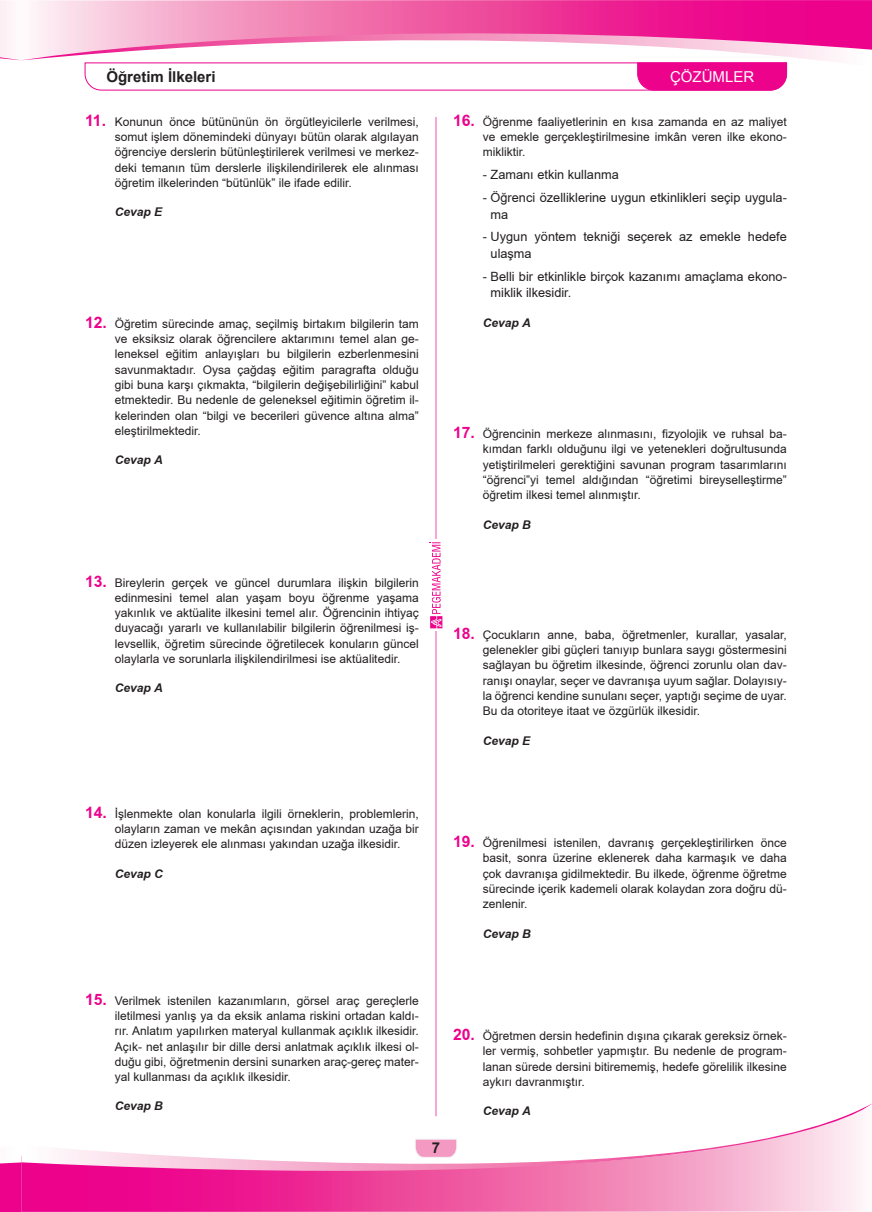
<style>
.page{position:relative;width:872px;height:1212px;background:#fff}
.page>*{position:absolute;margin:0;border:0;box-sizing:border-box;transform-origin:0 0}
.t1{font:700 15px "Arial";color:#231f20}
.t2{font:15px "Arial";color:#fff}
.t3{font:700 15px "TR Arial";color:#231f20}
.t4{font:12.75px/16.5px "TR Arial";color:#231f20}
.t5{font:12px/15.3px "TR Arial";color:#231f20;text-align:justify}
.t6{font:italic 700 12px "TR Arial";color:#231f20}
.s1{font-weight:700;font-size:15.75px;color:#ed028c}
</style>
<div class="page">
<svg style="left:84px;top:67px;width:703px;height:24px"></svg>
<hr style="left:435px;top:117px;width:1px;height:999px;background:#ed028c">
<svg style="left:0;top:1162px;width:21px;height:50px"></svg>
<svg style="left:21px;top:1208px;width:842px;height:4px;background:#f163ae"></svg>
<svg style="left:21px;top:1103px;width:851px;height:105px"></svg>
<svg style="left:31px;top:0;width:841px;height:7px;background:#f15fac"></svg>
<svg style="left:0;top:0;width:21px;height:61px"></svg>
<svg style="left:22px;top:7px;width:850px;height:60px"></svg>
<svg style="left:430px;top:540px;width:13px;height:91px"></svg>
<svg style="left:429px;top:542px;width:13px;height:86px"></svg>
<p class="t1" style="left:106px;top:67px;width:111px">Öğretim İlkeleri</p>
<p class="t2" style="left:670px;top:67px;width:86px">ÇÖZÜMLER</p>
<p class="t5" style="left:115px;top:114px;width:306px;text-indent:-30px"><span class="s1">11.</span> Konunun önce bütününün ön örgütleyicilerle verilmesi, somut işlem dönemindeki dünyayı bütün olarak algılayan öğrenciye derslerin bütünleştirilerek verilmesi ve merkez&shy;deki temanın tüm derslerle ilişkilendirilerek ele alınması öğretim ilkelerinden “bütünlük” ile ifade edilir.</p>
<p class="t6" style="left:115px;top:204px;width:49px">Cevap E</p>
<p class="t5" style="left:115px;top:316px;width:306px;text-indent:-30px"><span class="s1">12.</span> Öğretim sürecinde amaç, seçilmiş birtakım bilgilerin tam ve eksiksiz olarak öğrencilere aktarımını temel alan ge&shy;leneksel eğitim anlayışları bu bilgilerin ezberlenmesini savunmaktadır. Oysa çağdaş eğitim paragrafta olduğu gibi buna karşı çıkmakta, “bilgilerin değişebilirliğini” kabul etmektedir. Bu nedenle de geleneksel eğitimin öğretim il&shy;kelerinden olan “bilgi ve becerileri güvence altına alma” eleştirilmektedir.</p>
<p class="t6" style="left:115px;top:452px;width:50px">Cevap A</p>
<p class="t5" style="left:115px;top:575px;width:306px;text-indent:-30px"><span class="s1">13.</span> Bireylerin gerçek ve güncel durumlara ilişkin bilgilerin edinmesini temel alan yaşam boyu öğrenme yaşama yakınlık ve aktüalite ilkesini temel alır. Öğrencinin ihtiyaç duyacağı yararlı ve kullanılabilir bilgilerin öğrenilmesi iş&shy;levsellik, öğretim sürecinde öğretilecek konuların güncel olaylarla ve sorunlarla ilişkilendirilmesi ise aktüalitedir.</p>
<p class="t6" style="left:115px;top:680px;width:50px">Cevap A</p>
<p class="t5" style="left:483px;top:114px;width:306px;text-indent:-30px"><span class="s1">16.</span> Öğrenme faaliyetlerinin en kısa zamanda en az maliyet ve emekle gerçekleştirilmesine imkân veren ilke ekono&shy;mikliktir.</p>
<p class="t4" style="left:483px;top:166px;width:138px">- Zamanı etkin kullanma</p>
<p class="t4" style="left:490px;top:189px;width:298px;text-indent:-8px">- Öğrenci özelliklerine uygun etkinlikleri seçip uygula&shy;ma</p>
<p class="t4" style="left:490px;top:229px;width:298px;text-indent:-8px">- Uygun yöntem tekniği seçerek az emekle hedefe ulaşma</p>
<p class="t4" style="left:490px;top:268px;width:298px;text-indent:-8px">- Belli bir etkinlikle birçok kazanımı amaçlama ekono&shy;miklik ilkesidir.</p>
<p class="t6" style="left:483px;top:314px;width:50px">Cevap A</p>
<p class="t5" style="left:483px;top:426px;width:306px;text-indent:-30px"><span class="s1">17.</span> Öğrencinin merkeze alınmasını, fizyolojik ve ruhsal ba&shy;kımdan farklı olduğunu ilgi ve yetenekleri doğrultusunda yetiştirilmeleri gerektiğini savunan program tasarımlarını “öğrenci”yi temel aldığından “öğretimi bireyselleştirme” öğretim ilkesi temel alınmıştır.</p>
<p class="t6" style="left:483px;top:516px;width:50px">Cevap B</p>
<p class="t5" style="left:483px;top:627px;width:306px;text-indent:-30px"><span class="s1">18.</span> Çocukların anne, baba, öğretmenler, kurallar, yasalar, gelenekler gibi güçleri tanıyıp bunlara saygı göstermesini sağlayan bu öğretim ilkesinde, öğrenci zorunlu olan dav&shy;ranışı onaylar, seçer ve davranışa uyum sağlar. Dolayısıy&shy;la öğrenci kendine sunulanı seçer, yaptığı seçime de uyar.<br>Bu da otoriteye itaat ve özgürlük ilkesidir.</p>
<p class="t6" style="left:483px;top:732px;width:49px">Cevap E</p>
<p class="t5" style="left:115px;top:806px;width:306px;text-indent:-30px"><span class="s1">14.</span> İşlenmekte olan konularla ilgili örneklerin, problemlerin, olayların zaman ve mekân açısından yakından uzağa bir düzen izleyerek ele alınması yakından uzağa ilkesidir.</p>
<p class="t6" style="left:115px;top:865px;width:50px">Cevap C</p>
<p class="t5" style="left:483px;top:835px;width:306px;text-indent:-30px"><span class="s1">19.</span> Öğrenilmesi istenilen, davranış gerçekleştirilirken önce basit, sonra üzerine eklenerek daha karmaşık ve daha çok davranışa gidilmektedir. Bu ilkede, öğrenme öğretme sürecinde içerik kademeli olarak kolaydan zora doğru dü&shy;zenlenir.</p>
<p class="t6" style="left:483px;top:925px;width:50px">Cevap B</p>
<p class="t5" style="left:115px;top:993px;width:306px;text-indent:-30px"><span class="s1">15.</span> Verilmek istenilen kazanımların, görsel araç gereçlerle iletilmesi yanlış ya da eksik anlama riskini ortadan kaldı&shy;rır. Anlatım yapılırken materyal kullanmak açıklık ilkesidir.<br>Açık- net anlaşılır bir dille dersi anlatmak açıklık ilkesi ol&shy;duğu gibi, öğretmenin dersini sunarken araç-gereç mater&shy;yal kullanması da açıklık ilkesidir.</p>
<p class="t6" style="left:115px;top:1098px;width:50px">Cevap B</p>
<p class="t3" style="left:432px;top:1137px;width:10px">7</p>
<p class="t5" style="left:483px;top:1028px;width:306px;text-indent:-30px"><span class="s1">20.</span> Öğretmen dersin hedefinin dışına çıkarak gereksiz örnek&shy;ler vermiş, sohbetler yapmıştır. Bu nedenle de program&shy;lanan sürede dersini bitirememiş, hedefe görelilik ilkesine aykırı davranmıştır.</p>
<p class="t6" style="left:483px;top:1103px;width:50px">Cevap A</p>
</div>
